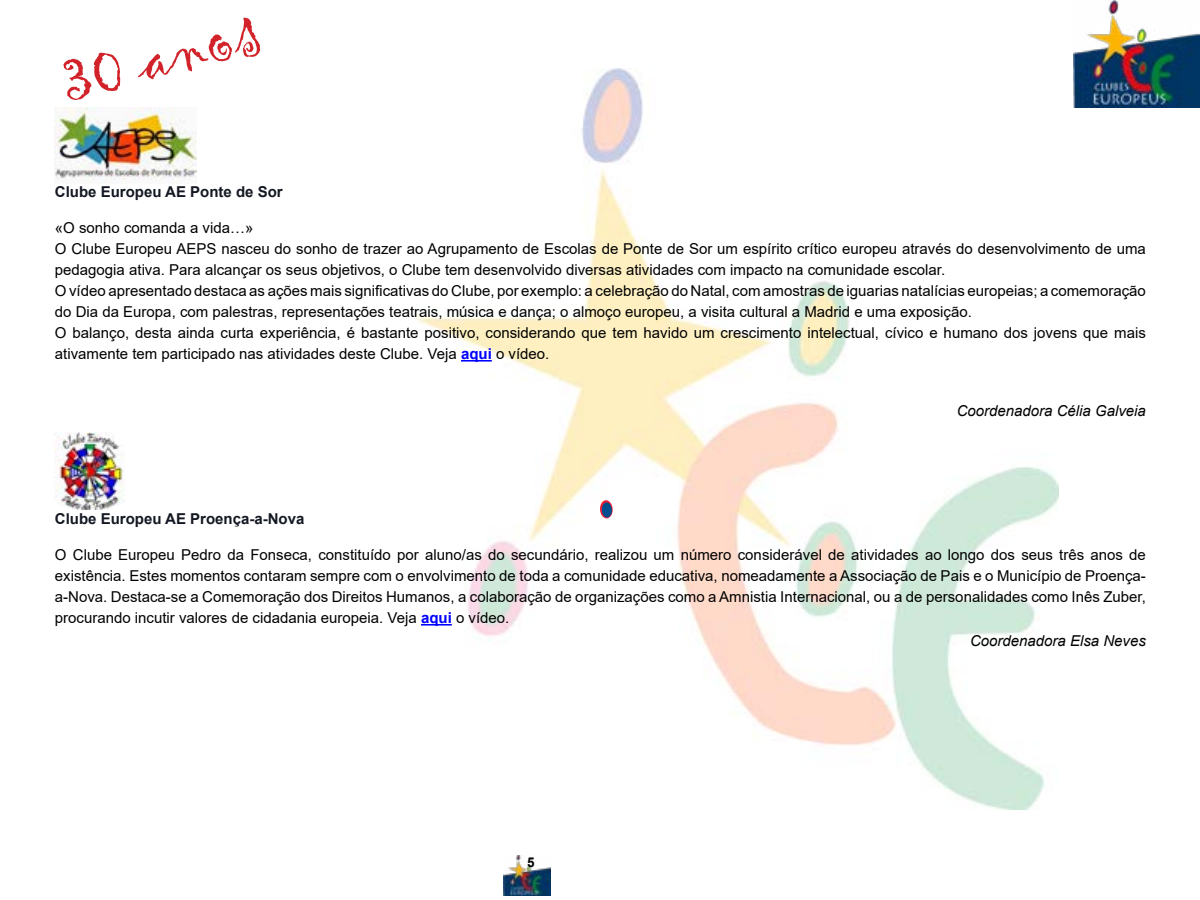
<style>
.page{position:relative;width:1200px;height:900px;background:#fff}
.page>*{position:absolute;margin:0;border:0;box-sizing:border-box;transform-origin:0 0}
.t1{font:72px "Gigi";color:#d2232a}
.t2{font:15px/21px "Arial";color:#000}
.t3{font:700 15px "Arial";color:#141823}
.t4{font:italic 15px "Arial";color:#000}
.t5{font:700 13.5px "Arial";color:#000}
.s1{font-weight:700;color:#00f}
</style>
<div class="page">
<img style="left:504px;top:856px;width:47px;height:39px">
<img style="left:416px;top:69px;width:643px;height:741px">
<img style="left:1074px;top:1px;width:126px;height:106px">
<hr style="left:461px;top:360px;width:31px;height:2px;background:#00f">
<hr style="left:421px;top:624px;width:31px;height:2px;background:#00f">
<svg style="left:600px;top:500px;width:13px;height:18px"></svg>
<div style="left:602px;top:502px;width:10px;height:16px;background:#004e8d;border-radius:50%"></div>
<img style="left:54px;top:107px;width:143px;height:73px">
<img style="left:54px;top:433px;width:70px;height:76px">
<h1 class="t1" style="left:51px;top:34px;width:204px;rotate:-14deg">30 anos</h1>
<p class="t3" style="left:55px;top:181px;width:229px">Clube Europeu AE Ponte de Sor</p>
<p class="t2" style="left:55px;top:217px;width:1093px">«O sonho comanda a vida…»<br>O Clube Europeu AEPS nasceu do sonho de trazer ao Agrupamento de Escolas de Ponte de Sor um espírito crítico europeu através do desenvolvimento de uma pedagogia ativa. Para alcançar os seus objetivos, o Clube tem desenvolvido diversas atividades com impacto na comunidade escolar.<br>O vídeo apresentado destaca as ações mais significativas do Clube, por exemplo: a celebração do Natal, com amostras de iguarias natalícias europeias; a comemoração do Dia da Europa, com palestras, representações teatrais, música e dança; o almoço europeu, a visita cultural a Madrid e uma exposição.<br>O balanço, desta ainda curta experiência, é bastante positivo, considerando que tem havido um crescimento intelectual, cívico e humano dos jovens que mais ativamente tem participado nas atividades deste Clube. Veja <span class="s1">aqui</span> o vídeo.</p>
<p class="t4" style="left:957px;top:401px;width:191px">Coordenadora Célia Galveia</p>
<p class="t3" style="left:55px;top:508px;width:251px">Clube Europeu AE Proença-a-Nova</p>
<p class="t2" style="left:55px;top:544px;width:1093px;text-align:justify">O Clube Europeu Pedro da Fonseca, constituído por aluno/as do secundário, realizou um número considerável de atividades ao longo dos seus três anos de existência. Estes momentos contaram sempre com o envolvimento de toda a comunidade educativa, nomeadamente a Associação de Pais e o Município de Proença&shy;a-Nova. Destaca-se a Comemoração dos Direitos Humanos, a colaboração de organizações como a Amnistia Internacional, ou a de personalidades como Inês Zuber, procurando incutir valores de cidadania europeia. Veja <span class="s1">aqui</span> o vídeo.</p>
<p class="t4" style="left:970px;top:631px;width:177px">Coordenadora Elsa Neves</p>
<p class="t5" style="left:527px;top:853px;width:9px">5</p>
</div>
